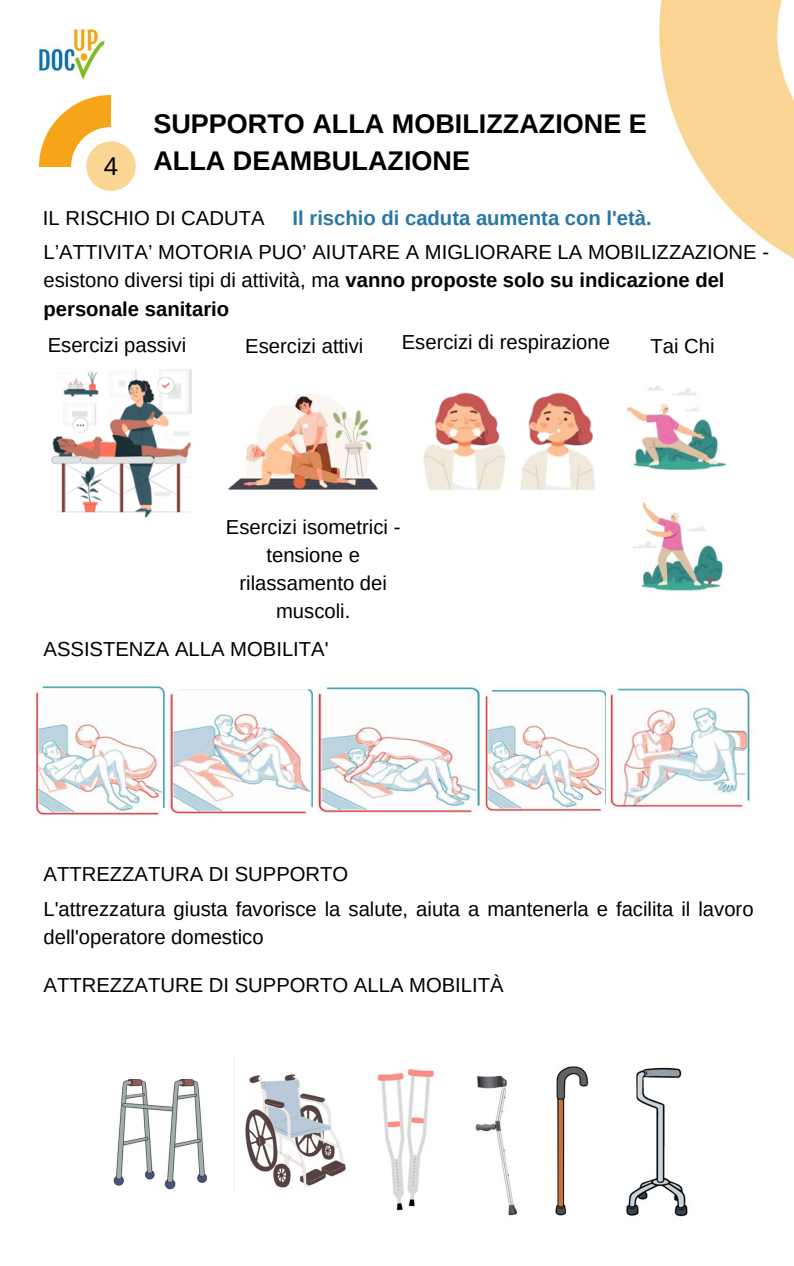
<style>
.page{position:relative;width:794px;height:1266px;background:#fff}
.page>*{position:absolute;margin:0;border:0;box-sizing:border-box;transform-origin:0 0}
.t1{font:700 27px/37.7px "Arimo";color:#000}
.t2{font:25.72px "Arimo";color:#000}
.t3{font:20.25px/28.1px "Arimo";color:#000}
.t4{font:700 20.25px "Arimo";color:#2a77a3}
.s1{font-weight:700}
</style>
<div class="page">
<img style="left:40px;top:29px;width:64px;height:50px">
<img style="left:659px;top:0;width:134px;height:259px">
<img style="left:40px;top:95px;width:71px;height:71px">
<svg style="left:86px;top:141px;width:50px;height:50px"></svg>
<img style="left:51px;top:369px;width:141px;height:149px">
<img style="left:228px;top:394px;width:150px;height:96px">
<img style="left:423px;top:392px;width:172px;height:99px">
<img style="left:626px;top:385px;width:101px;height:206px">
<img style="left:35px;top:683px;width:132px;height:132px">
<img style="left:170px;top:689px;width:143px;height:126px">
<img style="left:485px;top:688px;width:121px;height:124px">
<img style="left:317px;top:686px;width:163px;height:126px">
<img style="left:610px;top:688px;width:142px;height:121px">
<img style="left:113px;top:1057px;width:575px;height:160px">
<p class="t2" style="left:104px;top:152px;width:16px">4</p>
<h1 class="t1" style="left:153px;top:104px;width:494px">SUPPORTO ALLA MOBILIZZAZIONE E<br>ALLA DEAMBULAZIONE</h1>
<p class="t3" style="left:43px;top:204px;width:223px">IL RISCHIO DI CADUTA</p>
<p class="t4" style="left:292px;top:207px;width:360px">Il rischio di caduta aumenta con l'età.</p>
<p class="t3" style="left:43px;top:238px;width:726px">L’ATTIVITA’ MOTORIA PUO’ AIUTARE A MIGLIORARE LA MOBILIZZAZIONE - esistono diversi tipi di attività, ma <span class="s1">vanno proposte solo su indicazione del personale sanitario</span></p>
<p class="t3" style="left:48px;top:331px;width:140px">Esercizi passivi</p>
<p class="t3" style="left:245px;top:332px;width:120px">Esercizi attivi</p>
<p class="t3" style="left:401px;top:328px;width:210px">Esercizi di respirazione</p>
<p class="t3" style="left:650px;top:332px;width:66px">Tai Chi</p>
<p class="t3" style="left:226px;top:513px;width:176px;text-align:center">Esercizi isometrici - tensione e rilassamento dei muscoli.</p>
<p class="t3" style="left:43px;top:635px;width:286px">ASSISTENZA ALLA MOBILITA'</p>
<p class="t3" style="left:43px;top:857px;width:711px;line-height:34.6px">ATTREZZATURA DI SUPPORTO<br>L'attrezzatura giusta favorisce la salute, aiuta a mantenerla e facilita il lavoro</p>
<p class="t3" style="left:43px;top:923px;width:221px">dell'operatore domestico</p>
<p class="t3" style="left:43px;top:971px;width:461px">ATTREZZATURE DI SUPPORTO ALLA MOBILITÀ</p>
</div>
